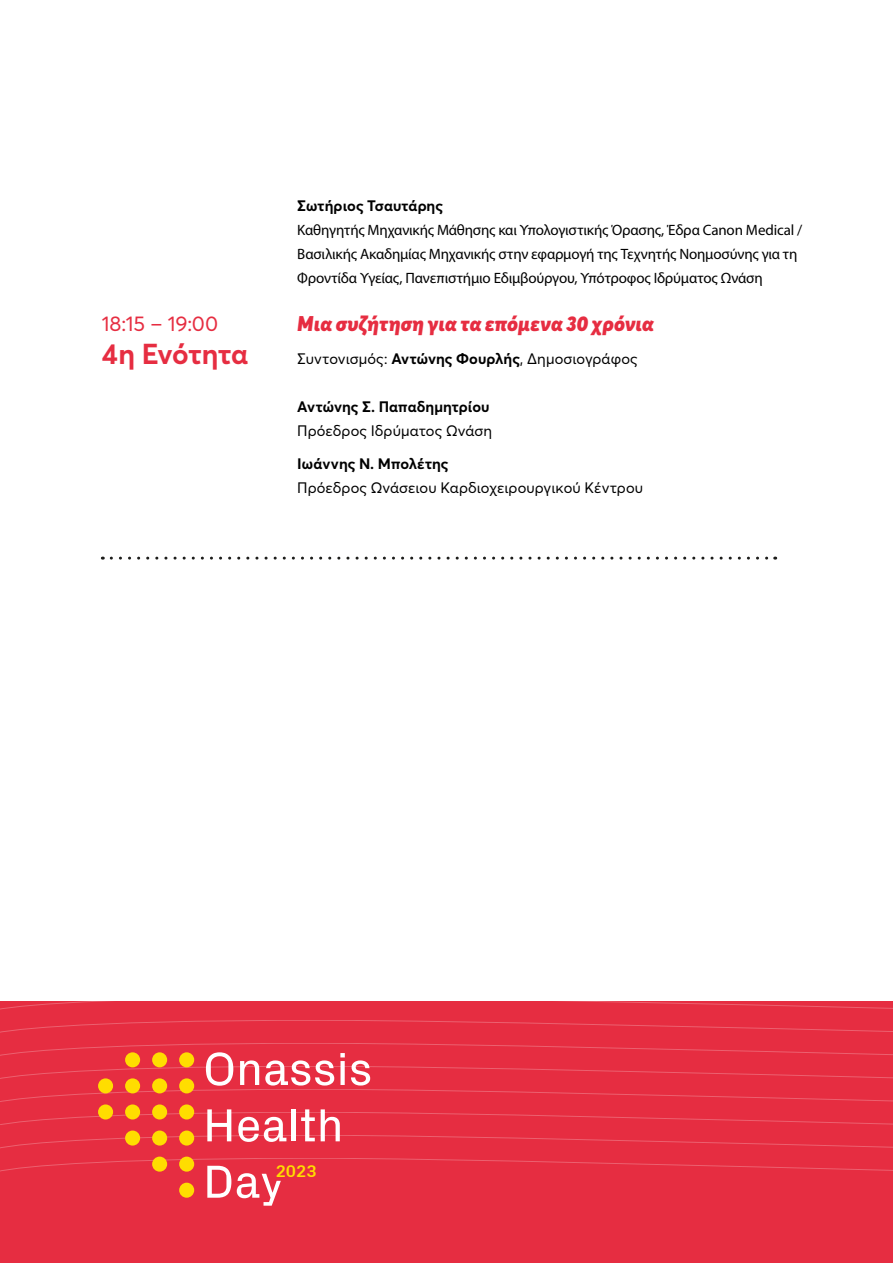
<style>
.page{position:relative;width:893px;height:1263px;background:#fff}
.page>*{position:absolute;margin:0;border:0;box-sizing:border-box;transform-origin:0 0}
.t1{font:700 28.5px "Averta";letter-spacing:-.005em;color:#e62d41}
.t2{font:italic 900 21px "Averta";letter-spacing:.005em;color:#e62d41}
.t3{font:21px "Averta";letter-spacing:-.005em;color:#e62d41}
.t4{font:700 17.1px "Px Grotesk";color:#fd0}
.t5{font:15px/24px "Myriad Pro";letter-spacing:-.01em;color:#000}
.t6{font:15px "Averta";letter-spacing:.01em;color:#000}
.t7{font:700 15px "Averta";letter-spacing:.005em;color:#000}
.s1{font-weight:700}
</style>
<div class="page">
<div style="left:0;top:1001px;width:893px;height:262px;background:#e62d41"></div>
<svg style="left:0;top:1020px;width:893px;height:12px"></svg>
<svg style="left:0;top:1001px;width:893px;height:8px"></svg>
<svg style="left:100px;top:557px;width:678px;height:3px"></svg>
<svg style="left:0;top:1043px;width:893px;height:59px"></svg>
<svg style="left:0;top:1109px;width:893px;height:39px"></svg>
<svg style="left:0;top:1158px;width:893px;height:48px"></svg>
<div style="left:179px;top:1078px;width:15px;height:15px;background:#fd0;border-radius:50%"></div>
<div style="left:152px;top:1078px;width:15px;height:15px;background:#fd0;border-radius:50%"></div>
<div style="left:125px;top:1078px;width:15px;height:15px;background:#fd0;border-radius:50%"></div>
<div style="left:179px;top:1052px;width:15px;height:15px;background:#fd0;border-radius:50%"></div>
<div style="left:152px;top:1052px;width:15px;height:15px;background:#fd0;border-radius:50%"></div>
<div style="left:125px;top:1052px;width:15px;height:15px;background:#fd0;border-radius:50%"></div>
<div style="left:98px;top:1078px;width:15px;height:15px;background:#fd0;border-radius:50%"></div>
<div style="left:179px;top:1104px;width:15px;height:15px;background:#fd0;border-radius:50%"></div>
<div style="left:152px;top:1104px;width:15px;height:15px;background:#fd0;border-radius:50%"></div>
<div style="left:125px;top:1104px;width:15px;height:15px;background:#fd0;border-radius:50%"></div>
<div style="left:98px;top:1104px;width:15px;height:15px;background:#fd0;border-radius:50%"></div>
<div style="left:179px;top:1130px;width:15px;height:15px;background:#fd0;border-radius:50%"></div>
<div style="left:152px;top:1130px;width:15px;height:15px;background:#fd0;border-radius:50%"></div>
<div style="left:125px;top:1130px;width:15px;height:15px;background:#fd0;border-radius:50%"></div>
<div style="left:179px;top:1156px;width:15px;height:15px;background:#fd0;border-radius:50%"></div>
<div style="left:152px;top:1156px;width:15px;height:15px;background:#fd0;border-radius:50%"></div>
<div style="left:179px;top:1183px;width:15px;height:15px;background:#fd0;border-radius:50%"></div>
<h2 class="t3" style="left:102px;top:309px;width:118px">18:15 – 19:00</h2>
<h1 class="t1" style="left:102px;top:334px;width:148px">4η Ενότητα</h1>
<p class="t7" style="left:297px;top:195px;width:147px">Σωτήριος Τσαυτάρης</p>
<p class="t5" style="left:297px;top:217px;width:507px">Καθηγητής Μηχανικής Μάθησης και Υπολογιστικής Όρασης, Έδρα Canon Medical /<br>Βασιλικής Ακαδημίας Μηχανικής στην εφαρμογή της Τεχνητής Νοημοσύνης για τη<br>Φροντίδα Υγείας, Πανεπιστήμιο Εδιμβούργου, Υπότροφος Ιδρύματος Ωνάση</p>
<h2 class="t2" style="left:297px;top:310px;width:358px">Μια συζήτηση για τα επόμενα 30 χρόνια</h2>
<p class="t6" style="left:297px;top:348px;width:342px">Συντονισμός: <span class="s1">Αντώνης Φουρλής</span>, Δημοσιογράφος</p>
<p class="t7" style="left:297px;top:396px;width:194px">Αντώνης Σ. Παπαδημητρίου</p>
<p class="t6" style="left:297px;top:420px;width:196px">Πρόεδρος Ιδρύματος Ωνάση</p>
<p class="t7" style="left:297px;top:453px;width:153px">Ιωάννης Ν. Μπολέτης</p>
<p class="t6" style="left:297px;top:477px;width:347px">Πρόεδρος Ωνάσειου Καρδιοχειρουργικού Κέντρου</p>
<p class="t4" style="left:276px;top:1161px;width:42px">2023</p>
</div>
